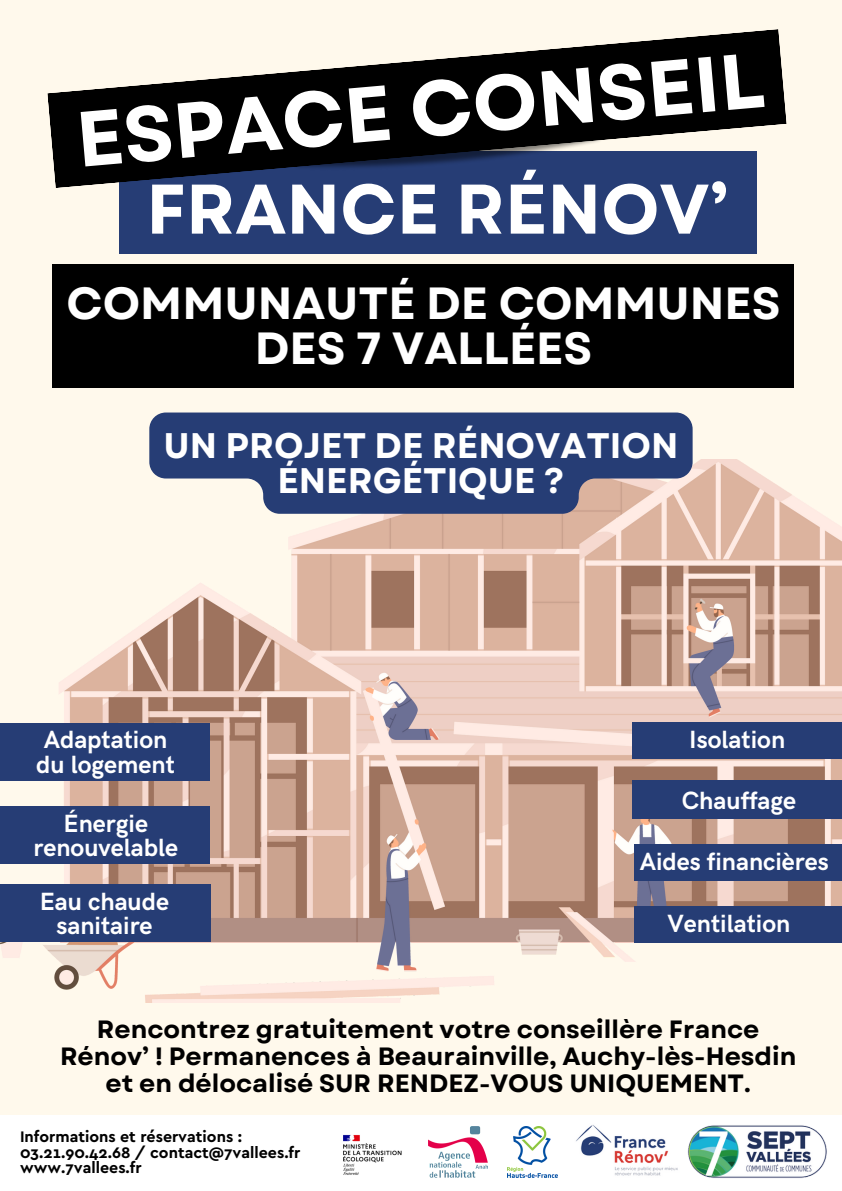
<style>
.page{position:relative;width:842px;height:1191px;background:#fff}
.page>*{position:absolute;margin:0;border:0;box-sizing:border-box;transform-origin:0 0}
.t1{font:700 78px "Garet";color:#fff}
.t2{font:700 70px "Garet";color:#fff}
.t3{font:700 45px/45px "Garet";color:#fff;text-align:center}
.t4{font:700 35.5px/35.2px "Garet";color:#fff;text-align:center}
.t5{font:700 25px/27px "Garet";color:#000;text-align:center}
.t6{font:700 25px/24.8px "HK Grotesk";color:#fff;text-align:center}
.t7{font:700 16px "Cera Basic";color:#000}
</style>
<div class="page">
<div style="left:0;top:0;width:842px;height:1190px;background:#fff9ec"></div>
<div style="left:119px;top:152px;width:637px;height:102px;background:#263d75"></div>
<svg style="left:47px;top:29px;width:740px;height:159px;fill:#000"></svg>
<img style="left:292px;top:138px;width:315px;height:43px">
<img style="left:0;top:459px;width:842px;height:543px">
<div style="left:53px;top:264px;width:741px;height:124px;background:#000"></div>
<div style="left:0;top:1115px;width:842px;height:75px;background:#fff"></div>
<img style="left:564px;top:1121px;width:117px;height:61px">
<div style="left:632px;top:722px;width:210px;height:37px;background:#263d75"></div>
<div style="left:632px;top:780px;width:210px;height:38px;background:#263d75"></div>
<div style="left:0;top:884px;width:211px;height:58px;background:#263d75"></div>
<div style="left:634px;top:844px;width:208px;height:36px;background:#263d75"></div>
<div style="left:634px;top:905px;width:208px;height:37px;background:#263d75"></div>
<div style="left:0;top:806px;width:210px;height:58px;background:#263d75"></div>
<img style="left:681px;top:1120px;width:157px;height:63px">
<img style="left:508px;top:1126px;width:50px;height:50px">
<img style="left:429px;top:1126px;width:58px;height:50px">
<div style="left:0;top:723px;width:210px;height:58px;background:#263d75"></div>
<img style="left:338px;top:1129px;width:70px;height:51px">
<svg style="left:149px;top:412px;width:544px;height:101px;background:#455683"></svg>
<h5 class="t1" style="left:72px;top:84px;width:692px;rotate:-5deg">ESPACE CONSEIL</h5>
<h1 class="t2" style="left:146px;top:159px;width:584px">FRANCE RÉNOV’</h1>
<h5 class="t3" style="left:67px;top:281px;width:716px">COMMUNAUTÉ DE COMMUNES<br>DES 7 VALLÉES</h5>
<h5 class="t4" style="left:164px;top:428px;width:516px">UN PROJET DE RÉNOVATION<br>ÉNERGÉTIQUE ?</h5>
<p class="t6" style="left:36px;top:727px;width:140px">Adaptation du logement</p>
<h5 class="t6" style="left:689px;top:728px;width:97px">Isolation</h5>
<p class="t6" style="left:33px;top:811px;width:146px">Énergie renouvelable</p>
<p class="t6" style="left:40px;top:889px;width:131px">Eau chaude sanitaire</p>
<h5 class="t6" style="left:682px;top:789px;width:116px">Chauffage</h5>
<p class="t6" style="left:640px;top:849px;width:191px">Aides financières</p>
<p class="t6" style="left:667px;top:912px;width:124px">Ventilation</p>
<h5 class="t5" style="left:60px;top:1015px;width:738px">Rencontrez gratuitement votre conseillère France<br>Rénov’ ! Permanences à Beaurainville, Auchy-lès-Hesdin et en délocalisé SUR RENDEZ-VOUS UNIQUEMENT.</h5>
<p class="t7" style="left:20px;top:1125px;width:224px">Informations et réservations :</p>
<p class="t7" style="left:20px;top:1141px;width:282px">03.21.90.42.68 / contact@7vallees.fr</p>
<p class="t7" style="left:20px;top:1157px;width:123px">www.7vallees.fr</p>
</div>
